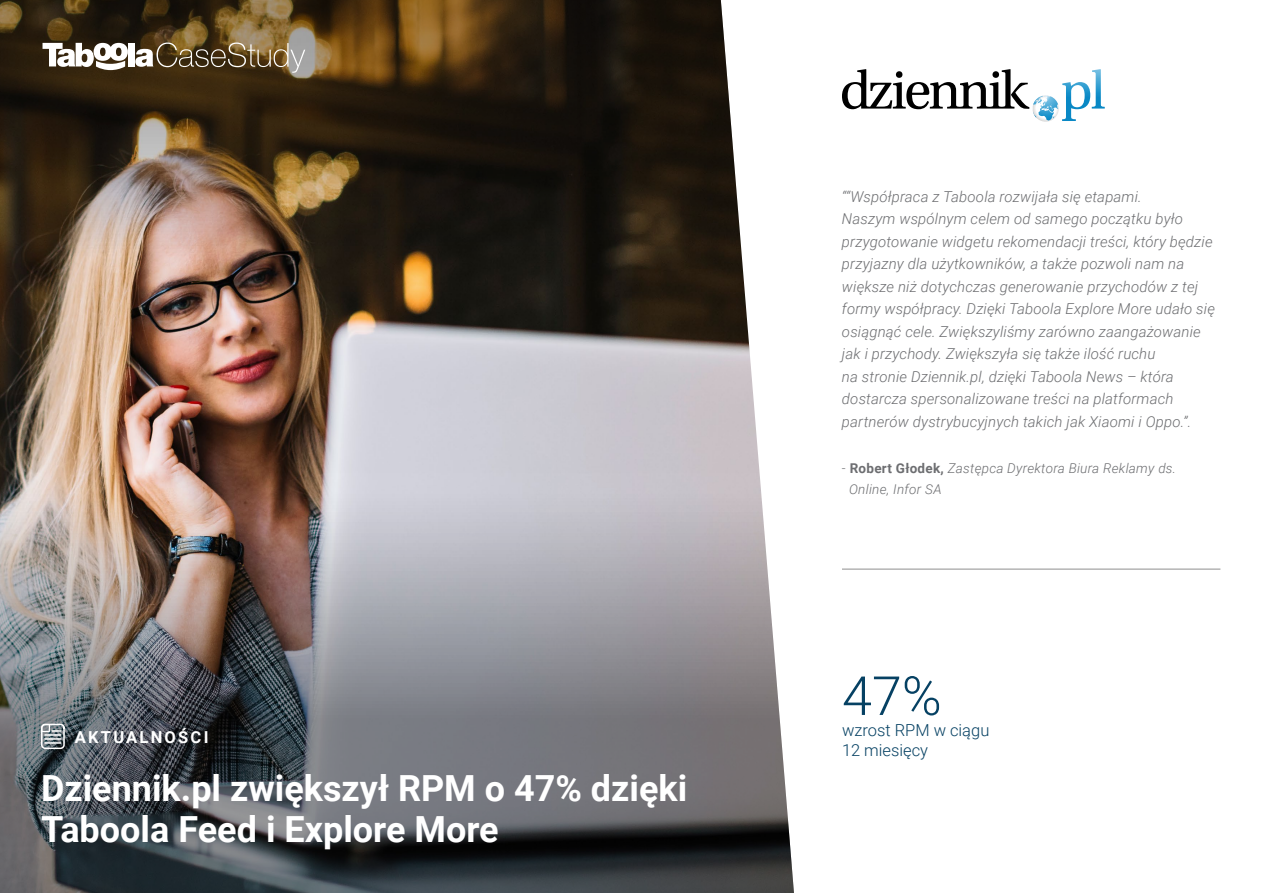
<style>
.page{position:relative;width:1263px;height:893px;background:#fff}
.page>*{position:absolute;margin:0;border:0;box-sizing:border-box;transform-origin:0 0}
.t1{font:300 54px "Roboto";color:#064163}
.t2{font:700 36px/40.5px "Roboto";color:#fff}
.t3{font:300 16.5px/19.8px "Roboto";color:#064163}
.t4{font:700 16.5px "Roboto";letter-spacing:.135em;color:#fff}
.t5{font:italic 300 15px/22.5px "Roboto";letter-spacing:.01em;color:#6d6e71}
.t6{font:italic 300 13.5px/21px "Roboto";letter-spacing:.02em;color:#6d6e71}
.s1{font-style:normal}
.s2{font-weight:700;font-style:normal}
</style>
<div class="page">
<img style="left:0;top:0;width:794px;height:893px">
<hr style="left:842px;top:568px;width:378px;height:2px;background:#000">
<div style="left:129px;top:43px;width:6px;height:23px;background:#fff"></div>
<svg style="left:135px;top:43px;width:170px;height:30px;background:#746348"></svg>
<svg style="left:43px;top:43px;width:85px;height:27px"></svg>
<svg style="left:842px;top:69px;width:263px;height:53px"></svg>
<svg style="left:40px;top:723px;width:26px;height:27px"></svg>
<p class="t4" style="left:75px;top:725px;width:135px">AKTUALNOŚCI</p>
<h2 class="t2" style="left:41px;top:767px;width:648px">Dziennik.pl zwiększył RPM o 47% dzięki<br>Taboola Feed i Explore More</h2>
<p class="t5" style="left:842px;top:185px;width:374px">““Współpraca z Taboola rozwijała się etapami.<br>Naszym wspólnym celem od samego początku było przygotowanie widgetu rekomendacji treści, który będzie przyjazny dla użytkowników, a także pozwoli nam na większe niż dotychczas generowanie przychodów z tej formy współpracy. Dzięki Taboola Explore More udało się osiągnąć cele. Zwiększyliśmy zarówno zaangażowanie jak i przychody. Zwiększyła się także ilość ruchu<br>na stronie Dziennik.pl, dzięki Taboola News – która dostarcza spersonalizowane treści na platformach partnerów dystrybucyjnych takich jak Xiaomi i Oppo.”.</p>
<p class="t6" style="left:849px;top:457px;width:329px;text-indent:-7px"><span class="s1">-</span> <span class="s2">Robert Głodek,</span> Zastępca Dyrektora Biura Reklamy ds.<br>Online, Infor SA</p>
<h1 class="t1" style="left:842px;top:658px;width:101px">47%</h1>
<p class="t3" style="left:842px;top:720px;width:149px">wzrost RPM w ciągu<br>12 miesięcy</p>
</div>
